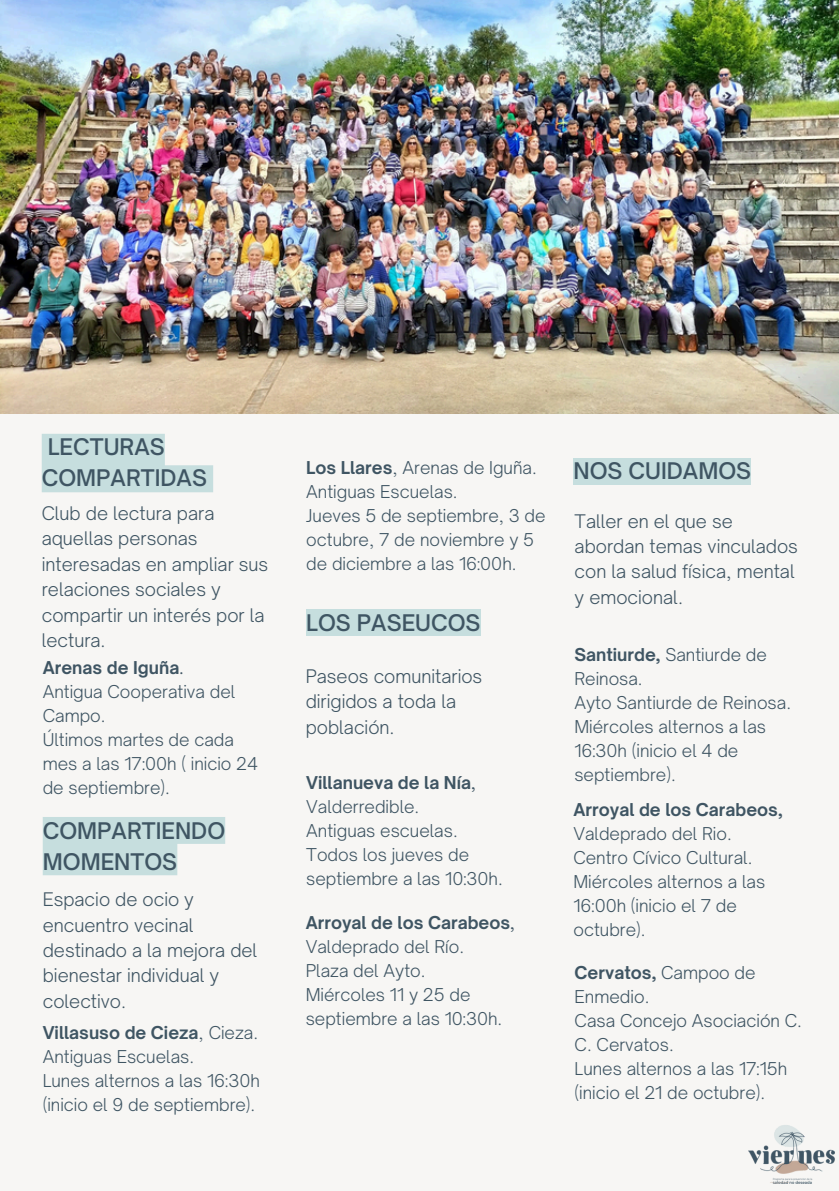
<style>
.page{position:relative;width:839px;height:1191px;background:#fff}
.page>*{position:absolute;margin:0;border:0;box-sizing:border-box;transform-origin:0 0}
.t1{font:500 22px/31.6px "Open Sauce One";color:#3f5563}
.t2{font:300 18px/25.4px "Open Sauce One";color:#3f5563}
.t3{font:300 17px/24px "Open Sauce One";color:#3f5563}
.t4{font:700 17px/24px "Open Sauce One";color:#3f5563}
.s1{font-weight:400}
.s2{font-weight:300}
.s3{font-weight:700}
</style>
<div class="page">
<div style="left:0;top:0;width:838px;height:1191px;background:#f7f6f4"></div>
<img style="left:0;top:0;width:838px;height:413px">
<div style="left:573px;top:458px;width:178px;height:27px;background:#c6dede"></div>
<svg style="left:42px;top:434px;width:171px;height:58px"></svg>
<svg style="left:43px;top:817px;width:182px;height:58px;background:#cce1e1"></svg>
<div style="left:306px;top:609px;width:174px;height:27px;background:#c6dede"></div>
<img style="left:748px;top:1125px;width:87px;height:59px">
<p class="t1" style="left:42px;top:431px;width:167px">LECTURAS<br>COMPARTIDAS</p>
<p class="t2" style="left:42px;top:500px;width:228px">Club de lectura para aquellas personas interesadas en ampliar sus relaciones sociales y compartir un interés por la lectura.</p>
<p class="t4" style="left:43px;top:656px;width:142px">Arenas de Iguña<span class="s1">.</span></p>
<p class="t3" style="left:43px;top:680px;width:194px">Antigua Cooperativa del<br>Campo.</p>
<p class="t3" style="left:43px;top:728px;width:217px">Últimos martes de cada mes a las 17:00h ( inicio 24 de septiembre).</p>
<p class="t1" style="left:43px;top:815px;width:184px">COMPARTIENDO<br>MOMENTOS</p>
<p class="t2" style="left:43px;top:887px;width:216px">Espacio de ocio y encuentro vecinal destinado a la mejora del bienestar individual y colectivo.</p>
<p class="t4" style="left:43px;top:1021px;width:217px">Villasuso de Cieza<span class="s2">, Cieza.</span></p>
<p class="t3" style="left:43px;top:1045px;width:153px">Antiguas Escuelas.</p>
<p class="t3" style="left:43px;top:1069px;width:218px">Lunes alternos a las 16:30h (inicio el 9 de septiembre).</p>
<p class="t3" style="left:306px;top:456px;width:232px"><span class="s3">Los Llares</span>, Arenas de Iguña.</p>
<p class="t3" style="left:306px;top:480px;width:153px">Antiguas Escuelas.</p>
<p class="t3" style="left:306px;top:504px;width:241px">Jueves 5 de septiembre, 3 de octubre, 7 de noviembre y 5 de diciembre a las 16:00h.</p>
<p class="t1" style="left:306px;top:607px;width:176px">LOS PASEUCOS</p>
<p class="t2" style="left:306px;top:663px;width:178px">Paseos comunitarios dirigidos a toda la población.</p>
<p class="t4" style="left:306px;top:770px;width:171px">Villanueva de la Nía<span class="s1">,<br></span><span class="s2">Valderredible.</span></p>
<p class="t3" style="left:306px;top:818px;width:153px">Antiguas escuelas.</p>
<p class="t3" style="left:306px;top:842px;width:198px">Todos los jueves de septiembre a las 10:30h.</p>
<p class="t4" style="left:306px;top:910px;width:211px">Arroyal de los Carabeos<span class="s1">,<br></span><span class="s2">Valdeprado del Río.</span></p>
<p class="t3" style="left:306px;top:958px;width:121px">Plaza del Ayto.</p>
<p class="t3" style="left:306px;top:982px;width:198px">Miércoles 11 y 25 de septiembre a las 10:30h.</p>
<p class="t1" style="left:573px;top:455px;width:179px">NOS CUIDAMOS</p>
<p class="t2" style="left:574px;top:508px;width:225px">Taller en el que se abordan temas vinculados con la salud física, mental y emocional.</p>
<p class="t3" style="left:574px;top:642px;width:194px"><span class="s3">Santiurde,</span> Santiurde de<br>Reinosa.</p>
<p class="t3" style="left:574px;top:690px;width:218px">Ayto Santiurde de Reinosa.</p>
<p class="t3" style="left:574px;top:714px;width:193px">Miércoles alternos a las<br>16:30h (inicio el 4 de septiembre).</p>
<p class="t4" style="left:573px;top:797px;width:211px">Arroyal de los Carabeos,<br><span class="s2">Valdeprado del Rio.</span></p>
<p class="t3" style="left:573px;top:845px;width:180px">Centro Cívico Cultural.</p>
<p class="t3" style="left:573px;top:869px;width:193px">Miércoles alternos a las<br>16:00h (inicio el 7 de octubre).</p>
<p class="t3" style="left:574px;top:960px;width:182px"><span class="s3">Cervatos,</span> Campoo de<br>Enmedio.</p>
<p class="t3" style="left:574px;top:1008px;width:229px">Casa Concejo Asociación C.<br>C. Cervatos.</p>
<p class="t3" style="left:574px;top:1056px;width:214px">Lunes alternos a las 17:15h</p>
<p class="t3" style="left:574px;top:1080px;width:192px">(inicio el 21 de octubre).</p>
</div>
